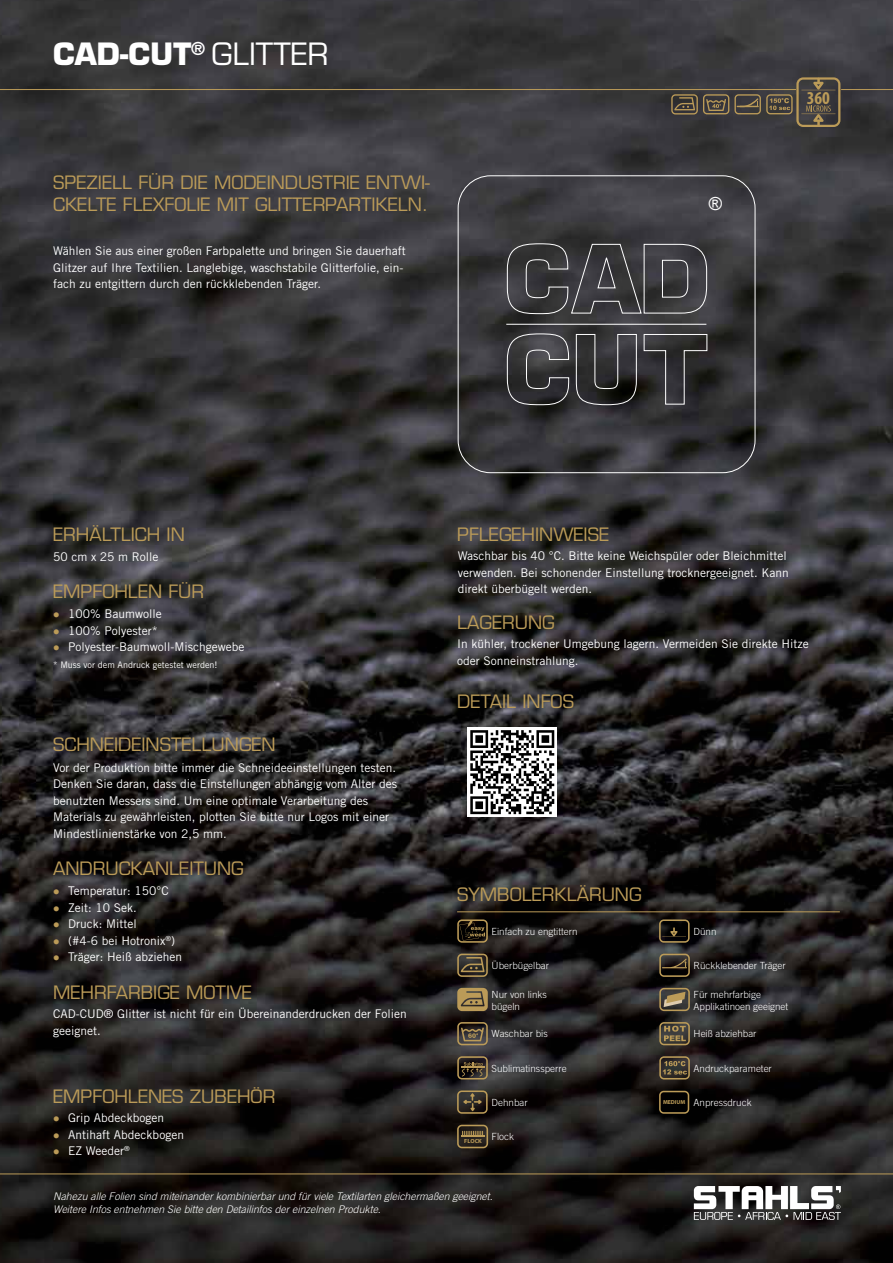
<style>
.page{position:relative;width:893px;height:1263px;background:#fff}
.page>*{position:absolute;margin:0;border:0;box-sizing:border-box;transform-origin:0 0}
.t1{font:700 30px "Eurostile LT Std";color:#fff}
.t2{font:700 condensed 18.15px "Myriad Pro";color:#bb9b58}
.t3{font:18px/22.5px "Eurostile LT Std";color:#bb9b58}
.t4{font:18px "Arial";color:#fff}
.t5{font:12px/16.5px "Trade Gothic LT Std";color:#fff}
.t6{font:italic 300 10.5px/12.6px "Trade Gothic LT Std";color:#fff}
.t7{font:300 9.9px/11.9px "Trade Gothic LT Std";color:#fff}
.t8{font:9px "Trade Gothic LT Std";color:#fff}
.t9{font:700 5.85px "Myriad Pro";color:#bb9b58}
.s1{font-weight:400}
.s2{color:#bb9b58}
</style>
<div class="page">
<img style="left:0;top:0;width:893px;height:1263px">
<hr style="left:0;top:89px;width:796px;height:1px;background:#bb9b58">
<hr style="left:841px;top:89px;width:52px;height:1px;background:#bb9b58">
<svg style="left:457px;top:175px;width:299px;height:298px"></svg>
<hr style="left:0;top:1174px;width:893px;height:1px;background:#bb9b58">
<svg style="left:694px;top:1186px;width:147px;height:34px"></svg>
<svg style="left:457px;top:919px;width:31px;height:24px"></svg>
<svg style="left:659px;top:919px;width:31px;height:24px"></svg>
<svg style="left:457px;top:954px;width:31px;height:23px"></svg>
<svg style="left:659px;top:954px;width:31px;height:23px"></svg>
<svg style="left:457px;top:1022px;width:31px;height:23px"></svg>
<svg style="left:659px;top:1022px;width:31px;height:23px"></svg>
<svg style="left:457px;top:1056px;width:31px;height:23px"></svg>
<svg style="left:659px;top:1056px;width:31px;height:23px"></svg>
<svg style="left:457px;top:1090px;width:31px;height:24px"></svg>
<svg style="left:457px;top:988px;width:31px;height:23px"></svg>
<svg style="left:659px;top:988px;width:31px;height:23px"></svg>
<hr style="left:457px;top:911px;width:383px;height:1px;background:#bb9b58">
<svg style="left:659px;top:1091px;width:30px;height:23px"></svg>
<svg style="left:457px;top:1125px;width:31px;height:23px"></svg>
<svg style="left:468px;top:728px;width:89px;height:89px"></svg>
<svg style="left:470px;top:730px;width:84px;height:84px"></svg>
<svg style="left:671px;top:77px;width:169px;height:50px"></svg>
<h1 class="t1" style="left:53px;top:35px;width:277px">CAD-CUT<sup>®</sup> <span class="s1">GLITTER</span></h1>
<h3 class="t3" style="left:53px;top:171px;width:378px">SPEZIELL FÜR DIE MODEINDUSTRIE ENTWI-<br>CKELTE FLEXFOLIE MIT GLITTERPARTIKELN.</h3>
<p class="t5" style="left:53px;top:243px;width:354px">Wählen Sie aus einer großen Farbpalette und bringen Sie dauerhaft<br>Glitzer auf Ihre Textilien. Langlebige, waschstabile Glitterfolie, ein&shy;fach zu entgittern durch den rückklebenden Träger.</p>
<h3 class="t4" style="left:709px;top:192px;width:15px">®</h3>
<h2 class="t2" style="left:807px;top:87px;width:25px">360</h2>
<h3 class="t3" style="left:53px;top:523px;width:133px">ERHÄLTLICH IN</h3>
<h3 class="t3" style="left:457px;top:523px;width:154px">PFLEGEHINWEISE</h3>
<p class="t5" style="left:53px;top:548px;width:107px">50 cm x 25 m Rolle</p>
<h3 class="t3" style="left:53px;top:580px;width:153px">EMPFOHLEN FÜR</h3>
<p class="t5" style="left:458px;top:547px;width:333px">Waschbar bis 40 °C. Bitte keine Weichspüler oder Bleichmittel verwenden. Bei schonender Einstellung trocknergeeignet. Kann direkt überbügelt werden.</p>
<p class="t5" style="left:53px;top:606px;width:110px"><span class="s2">●</span> 100% Baumwolle</p>
<p class="t5" style="left:53px;top:622px;width:106px"><span class="s2">●</span> 100% Polyester*</p>
<p class="t5" style="left:53px;top:639px;width:193px"><span class="s2">●</span> Polyester-Baumwoll-Mischgewebe</p>
<p class="t8" style="left:53px;top:659px;width:166px">* Muss vor dem Andruck getestet werden!</p>
<h3 class="t3" style="left:53px;top:734px;width:224px">SCHNEIDEINSTELLUNGEN</h3>
<p class="t5" style="left:53px;top:759px;width:345px">Vor der Produktion bitte immer die Schneideeinstellungen testen.<br>Denken Sie daran, dass die Einstellungen abhängig vom Alter des benutzten Messers sind. Um eine optimale Verarbeitung des Materials zu gewährleisten, plotten Sie bitte nur Logos mit einer Mindestlinienstärke von 2,5 mm.</p>
<h3 class="t3" style="left:53px;top:857px;width:192px">ANDRUCKANLEITUNG</h3>
<p class="t5" style="left:53px;top:882px;width:117px"><span class="s2">●</span> Temperatur: 150°C</p>
<p class="t5" style="left:53px;top:899px;width:85px"><span class="s2">●</span> Zeit: 10 Sek.</p>
<p class="t5" style="left:53px;top:915px;width:85px"><span class="s2">●</span> Druck: Mittel</p>
<p class="t5" style="left:53px;top:932px;width:124px"><span class="s2">●</span> (#4-6 bei Hotronix<sup>®</sup>)</p>
<p class="t5" style="left:53px;top:948px;width:131px"><span class="s2">●</span> Träger: Heiß abziehen</p>
<h3 class="t3" style="left:53px;top:981px;width:200px">MEHRFARBIGE MOTIVE</h3>
<p class="t5" style="left:53px;top:1005px;width:355px">CAD-CUD® Glitter ist nicht für ein Übereinanderdrucken der Folien geeignet.</p>
<h3 class="t3" style="left:53px;top:1085px;width:224px">EMPFOHLENES ZUBEHÖR</h3>
<p class="t5" style="left:53px;top:1110px;width:112px"><span class="s2">●</span> Grip Abdeckbogen</p>
<p class="t5" style="left:53px;top:1126px;width:132px"><span class="s2">●</span> Antihaft Abdeckbogen</p>
<p class="t5" style="left:53px;top:1143px;width:78px"><span class="s2">●</span> EZ Weeder<sup>®</sup></p>
<h3 class="t3" style="left:457px;top:611px;width:99px">LAGERUNG</h3>
<p class="t5" style="left:457px;top:636px;width:353px">In kühler, trockener Umgebung lagern. Vermeiden Sie direkte Hitze oder Sonneinstrahlung.</p>
<h3 class="t3" style="left:457px;top:690px;width:118px">DETAIL INFOS</h3>
<h3 class="t3" style="left:457px;top:883px;width:186px">SYMBOLERKLÄRUNG</h3>
<p class="t7" style="left:492px;top:925px;width:87px">Einfach zu engtittern</p>
<p class="t7" style="left:694px;top:925px;width:25px">Dünn</p>
<p class="t7" style="left:492px;top:959px;width:59px">Überbügelbar</p>
<p class="t7" style="left:694px;top:959px;width:94px">Rückklebender Träger</p>
<p class="t9" style="left:464px;top:1137px;width:19px">FLOCK</p>
<p class="t7" style="left:492px;top:988px;width:57px">Nur von links bügeln</p>
<p class="t7" style="left:694px;top:988px;width:96px">Für mehrfarbige<br>Applikatinoen geeignet</p>
<p class="t7" style="left:492px;top:1028px;width:58px">Waschbar bis</p>
<p class="t7" style="left:694px;top:1028px;width:64px">Heiß abziehbar</p>
<p class="t7" style="left:492px;top:1062px;width:77px">Sublimatinssperre</p>
<p class="t7" style="left:694px;top:1062px;width:80px">Andruckparameter</p>
<p class="t7" style="left:492px;top:1096px;width:38px">Dehnbar</p>
<p class="t7" style="left:492px;top:1130px;width:24px">Flock</p>
<p class="t7" style="left:663px;top:1096px;width:90px"><sup>MEDIUM</sup> Anpressdruck</p>
<p class="t6" style="left:53px;top:1190px;width:441px">Nahezu alle Folien sind miteinander kombinierbar und für viele Textilarten gleichermaßen geeignet.<br>Weitere Infos entnehmen Sie bitte den Detailinfos der einzelnen Produkte.</p>
</div>
